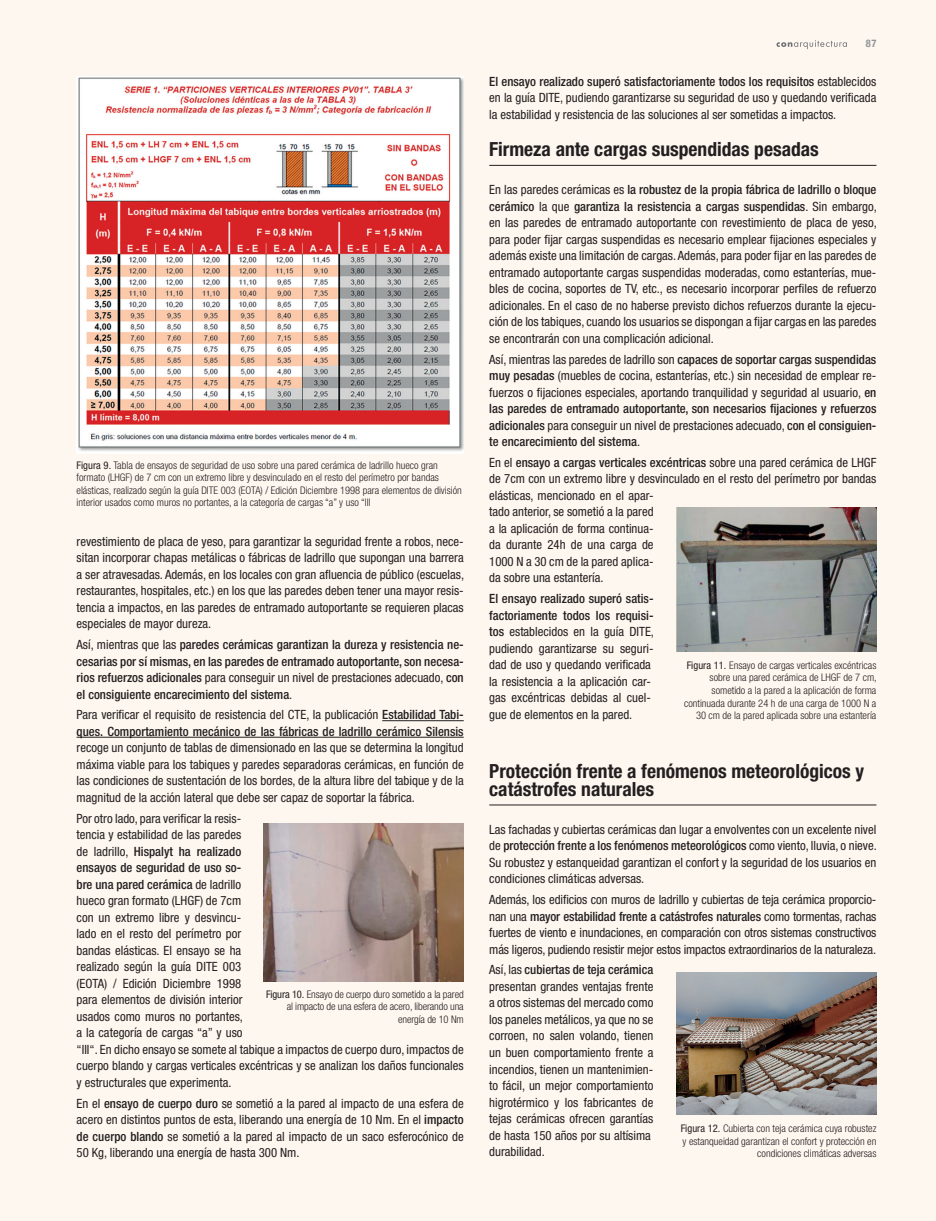
<style>
.page{position:relative;width:936px;height:1221px;background:#fff}
.page>*{position:absolute;margin:0;border:0;box-sizing:border-box;transform-origin:0 0}
._05_Titulin_texto{font:700 condensed 19.5px/18px "Helvetica Neue LT Std";color:#231f20}
._0__Texto{font:condensed 12.75px/16.5px "Helvetica Neue LT Std";color:#231f20;text-align:justify}
._0__Texto-2{font:500 condensed 12.75px/16.5px "Helvetica Neue LT Std";color:#231f20;text-align:justify}
.Pie_de_foto{font:300 condensed 10.5px/12.6px "Helvetica Neue LT Std";color:#231f20;text-align:right}
.t1{font:700 condensed 10.5px "Helvetica Neue LT Std";color:#939598}
.s1{font-weight:400}
.s2{font-weight:500}
</style>
<div class="page">
<div style="left:0;top:0;width:935px;height:1220px;background:#fef7f0"></div>
<svg style="left:776px;top:40px;width:70px;height:9px"></svg>
<hr style="left:489px;top:804px;width:387px;height:1px;background:#231f20">
<hr style="left:382px;top:720px;width:81px;height:1px;background:#231f20">
<hr style="left:77px;top:736px;width:386px;height:1px;background:#231f20">
<hr style="left:489px;top:165px;width:387px;height:1px;background:#231f20">
<img style="left:77px;top:77px;width:386px;height:376px">
<img style="left:264px;top:823px;width:199px;height:158px">
<img style="left:676px;top:508px;width:200px;height:143px">
<img style="left:676px;top:972px;width:200px;height:142px">
<p class="Pie_de_foto" style="left:77px;top:458px;width:387px;text-align:left"><span class="s1">Figura 9.</span> Tabla de ensayos de seguridad de uso sobre una pared cerámica de ladrillo hueco gran formato (LHGF) de 7 cm con un extremo libre y desvinculado en el resto del perímetro por bandas elásticas, realizado según la guía DITE 003 (EOTA) / Edición Diciembre 1998 para elementos de división interior usados como muros no portantes, a la categoría de cargas “a” y uso “III</p>
<p class="_0__Texto" style="left:77px;top:533px;width:389px">revestimiento de placa de yeso, para garantizar la seguridad frente a robos, nece&shy;sitan incorporar chapas metálicas o fábricas de ladrillo que supongan una barrera a ser atravesadas. Además, en los locales con gran afluencia de público (escuelas, restaurantes, hospitales, etc.) en los que las paredes deben tener una mayor resis&shy;tencia a impactos, en las paredes de entramado autoportante se requieren placas especiales de mayor dureza.</p>
<p class="_0__Texto-2" style="left:77px;top:636px;width:388px"><span class="s1">Así, mientras que las</span> paredes cerámicas garantizan la dureza y resistencia ne&shy;cesarias por sí mismas, en las paredes de entramado autoportante, son necesa&shy;rios refuerzos adicionales <span class="s1">para conseguir un nivel de prestaciones adecuado,</span> con el consiguiente encarecimiento del sistema<span class="s1">.</span></p>
<p class="_0__Texto" style="left:77px;top:706px;width:388px">Para verificar el requisito de resistencia del CTE, la publicación <span class="s2">Estabilidad Tabi&shy;ques. Comportamiento mecánico de las fábricas de ladrillo cerámico Silensis </span>recoge un conjunto de tablas de dimensionado en las que se determina la longitud máxima viable para los tabiques y paredes separadoras cerámicas, en función de las condiciones de sustentación de los bordes, de la altura libre del tabique y de la magnitud de la acción lateral que debe ser capaz de soportar la fábrica.</p>
<p class="_0__Texto" style="left:77px;top:809px;width:388px;text-align:left">Por otro lado, para verificar la resis-<br>tencia y estabilidad de las paredes<br>de ladrillo, <span class="s2">Hispalyt ha realizado<br>ensayos de seguridad de uso so-<br>bre una pared cerámica</span> de ladrillo<br>hueco gran formato (LHGF) de 7cm<br>con un extremo libre y desvincu-<br>lado en el resto del perímetro por<br>bandas elásticas. El ensayo se ha<br>realizado según la guía DITE 003<br>(EOTA) / Edición Diciembre 1998<br>para elementos de división interior<br>usados como muros no portantes,<br>a la categoría de cargas “a” y uso<br>“III“. En dicho ensayo se somete al tabique a impactos de cuerpo duro, impactos de cuerpo blando y cargas verticales excéntricas y se analizan los daños funcionales y estructurales que experimenta.</p>
<p class="_0__Texto" style="left:77px;top:1094px;width:388px">En el <span class="s2">ensayo de cuerpo duro</span> se sometió a la pared al impacto de una esfera de acero en distintos puntos de esta, liberando una energía de 10 Nm. En el <span class="s2">impacto de cuerpo blando</span> se sometió a la pared al impacto de un saco esferocónico de 50 Kg, liberando una energía de hasta 300 Nm.</p>
<p class="Pie_de_foto" style="left:266px;top:987px;width:199px"><span class="s1">Figura 10.</span> Ensayo de cuerpo duro sometido a la pared al impacto de una esfera de acero, liberando una energía de 10 Nm</p>
<p class="t1" style="left:865px;top:37px;width:12px">87</p>
<p class="_0__Texto" style="left:489px;top:73px;width:388px"><span class="s2">El ensayo realizado superó satisfactoriamente todos los requisitos</span> establecidos en la guía DITE, pudiendo garantizarse su seguridad de uso y quedando verificada la estabilidad y resistencia de las soluciones al ser sometidas a impactos.</p>
<p class="_05_Titulin_texto" style="left:489px;top:140px;width:331px">Firmeza ante cargas suspendidas pesadas</p>
<p class="_0__Texto" style="left:489px;top:181px;width:389px">En las paredes cerámicas es <span class="s2">la robustez de la propia fábrica de ladrillo o bloque cerámico</span> la que <span class="s2">garantiza la resistencia a cargas suspendidas</span>. Sin embargo, en las paredes de entramado autoportante con revestimiento de placa de yeso, para poder fijar cargas suspendidas es necesario emplear fijaciones especiales y además existe una limitación de cargas. Además, para poder fijar en las paredes de entramado autoportante cargas suspendidas moderadas, como estanterías, mue&shy;bles de cocina, soportes de TV, etc., es necesario incorporar perfiles de refuerzo adicionales. En el caso de no haberse previsto dichos refuerzos durante la ejecu&shy;ción de los tabiques, cuando los usuarios se dispongan a fijar cargas en las paredes se encontrarán con una complicación adicional.</p>
<p class="_0__Texto" style="left:489px;top:351px;width:388px">Así, mientras las paredes de ladrillo son <span class="s2">capaces de soportar cargas suspendidas muy pesadas</span> (muebles de cocina, estanterías, etc.) sin necesidad de emplear re&shy;fuerzos o fijaciones especiales, aportando tranquilidad y seguridad al usuario, <span class="s2">en las paredes de entramado autoportante, son necesarios fijaciones y refuerzos adicionales</span> para conseguir un nivel de prestaciones adecuado, <span class="s2">con el consiguien&shy;te encarecimiento del sistema</span>.</p>
<p class="_0__Texto" style="left:489px;top:454px;width:388px;text-align:left">En el <span class="s2">ensayo a cargas verticales excéntricas</span> sobre una pared cerámica de LHGF de 7cm con un extremo libre y desvinculado en el resto del perímetro por bandas elásticas, mencionado en el apar-<br>tado anterior, se sometió a la pared<br>a la aplicación de forma continua-<br>da durante 24h de una carga de<br>1000 N a 30 cm de la pared aplica-<br>da sobre una estantería.</p>
<p class="_0__Texto" style="left:489px;top:590px;width:166px;text-align:left"><span class="s2">El ensayo realizado superó satis&shy;factoriamente todos los requisi&shy;tos</span> establecidos en la guía DITE, pudiendo garantizarse su seguri&shy;dad de uso y quedando verificada la resistencia a la aplicación car&shy;gas excéntricas debidas al cuel&shy;gue de elementos en la pared.</p>
<p class="Pie_de_foto" style="left:684px;top:658px;width:194px"><span class="s1">Figura 11.</span> Ensayo de cargas verticales excéntricas sobre una pared cerámica de LHGF de 7 cm, sometido a la pared a la aplicación de forma continuada durante 24 h de una carga de 1000 N a 30 cm de la pared aplicada sobre una estantería</p>
<p class="_05_Titulin_texto" style="left:489px;top:761px;width:376px">Protección frente a fenómenos meteorológicos y catástrofes naturales</p>
<p class="_0__Texto" style="left:489px;top:821px;width:389px">Las fachadas y cubiertas cerámicas dan lugar a envolventes con un excelente nivel de <span class="s2">protección frente a los fenómenos meteorológicos</span> como viento, lluvia, o nieve.<br>Su robustez y estanqueidad garantizan el confort y la seguridad de los usuarios en condiciones climáticas adversas.</p>
<p class="_0__Texto" style="left:489px;top:891px;width:388px">Además, los edificios con muros de ladrillo y cubiertas de teja cerámica proporcio&shy;nan una <span class="s2">mayor estabilidad frente a catástrofes naturales</span> como tormentas, rachas fuertes de viento e inundaciones, en comparación con otros sistemas constructivos más ligeros, pudiendo resistir mejor estos impactos extraordinarios de la naturaleza.</p>
<p class="_0__Texto" style="left:489px;top:961px;width:166px;text-align:left">Así, las <span class="s2">cubiertas de teja cerámica </span>presentan grandes ventajas frente a otros sistemas del mercado como los paneles metálicos, ya que no se corroen, no salen volando, tienen un buen comportamiento frente a incendios, tienen un mantenimien&shy;to fácil, un mejor comportamiento higrotérmico y los fabricantes de tejas cerámicas ofrecen garantías de hasta 150 años por su altísima durabilidad.</p>
<p class="Pie_de_foto" style="left:680px;top:1121px;width:197px"><span class="s1">Figura 12.</span> Cubierta con teja cerámica cuya robustez y estanqueidad garantizan el confort y protección en condiciones climáticas adversas</p>
</div>
